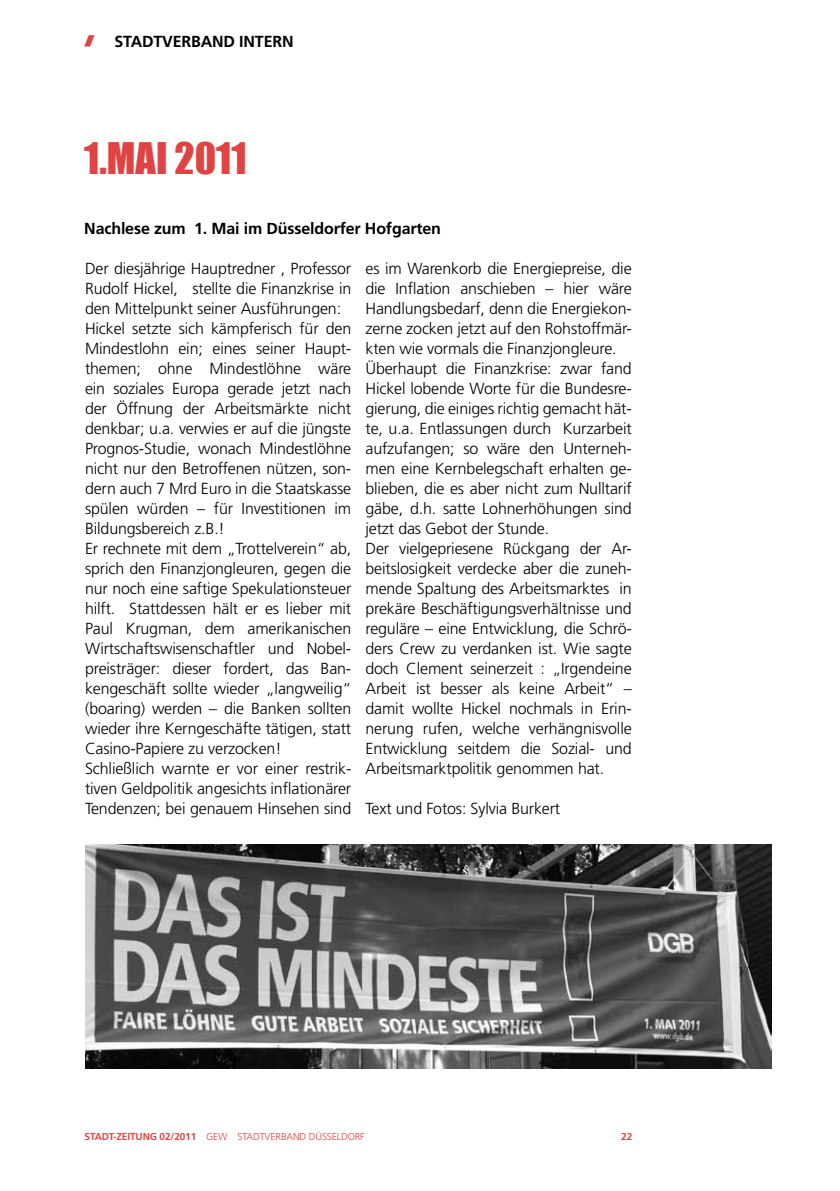
<style>
.page{position:relative;width:840px;height:1191px;background:#fff}
.page>*{position:absolute;margin:0;border:0;box-sizing:border-box;transform-origin:0 0}
.t1{font:40px "Impact";color:#df4443}
.t2{font:300 16px/20px "Frutiger LT Std";letter-spacing:-.01em;color:#000}
.t3{font:700 16px "Frutiger LT Std";letter-spacing:-.01em;color:#000}
.t4{font:300 10px "Frutiger LT Std";letter-spacing:-.01em;color:#df4443}
.t5{font:700 10px "Frutiger LT Std";color:#df4443}
.s1{font-weight:700}
</style>
<div class="page">
<img style="left:85px;top:844px;width:685px;height:224px">
<svg style="left:84px;top:35px;width:10px;height:12px"></svg>
<p class="t3" style="left:114px;top:32px;width:59px">Stadtverb</p>
<p class="t3" style="left:201px;top:32px;width:94px">and intern</p>
<h1 class="t1" style="left:84px;top:128px;width:164px">1.mai 2011</h1>
<p class="t3" style="left:84px;top:219px;width:358px">Nachlese zum 1. Mai im Düsseldorfer Hofgarten</p>
<p class="t2" style="left:85px;top:259px;width:267px">Der diesjährige Hauptredner , Professor Rudolf Hickel, stellte die Finanzkrise in den Mittelpunkt seiner Ausführungen:<br>Hickel setzte sich kämpferisch für den Mindestlohn ein; eines seiner Haupt&shy;themen; ohne Mindestlöhne wäre ein soziales Europa gerade jetzt nach der Öffnung der Arbeitsmärkte nicht denkbar; u.a. verwies er auf die jüngste Prognos-Studie, wonach Mindestlöhne nicht nur den Betroffenen nützen, son&shy;dern auch 7 Mrd Euro in die Staatskasse spülen würden – für Investitionen im Bildungsbereich z.B. !<br>Er rechnete mit dem „Trottelverein“ ab, sprich den Finanzjongleuren, gegen die nur noch eine saftige Spekulationsteuer hilft. Stattdessen hält er es lieber mit Paul Krugman, dem amerikanischen Wirtschaftswisenschaftler und Nobel&shy;preisträger: dieser fordert, das Ban&shy;kengeschäft sollte wieder „langweilig“ (boaring) werden – die Banken sollten wieder ihre Kerngeschäfte tätigen, statt Casino-Papiere zu verzocken!<br>Schließlich warnte er vor einer restrik&shy;tiven Geldpolitik angesichts inflationärer Tendenzen; bei genauem Hinsehen sind</p>
<p class="t2" style="left:365px;top:259px;width:267px">es im Warenkorb die Energiepreise, die die Inflation anschieben – hier wäre Handlungsbedarf, denn die Energiekon&shy;zerne zocken jetzt auf den Rohstoffmär&shy;kten wie vormals die Finanzjongleure.<br>Ü berhaupt die Finanzkrise: zwar fand Hickel lobende Worte für die Bundesre&shy;gierung, die einiges richtig gemacht hät&shy;te, u.a. Entlassungen durch Kurzarbeit aufzufangen; so wäre den Unterneh&shy;men eine Kernbelegschaft erhalten ge&shy;blieben, die es aber nicht zum Nulltarif gäbe, d. h. satte Lohnerhöhungen sind jetzt das Gebot der Stunde.<br>Der vielgepriesene Rückgang der Ar&shy;beitslosigkeit verdecke aber die zuneh&shy;mende Spaltung des Arbeitsmarktes in prekäre Beschäftigungsverhältnisse und reguläre – eine Entwicklung, die Schrö&shy;ders Crew zu verdanken ist. Wie sagte doch Clement seinerzeit : „Irgendeine Arbeit ist besser als keine Arbeit“ – damit wollte Hickel nochmals in Erin&shy;nerung rufen, welche verhängnisvolle Entwicklung seitdem die Sozial- und Arbeitsmarktpolitik genommen hat.</p>
<p class="t2" style="left:365px;top:799px;width:196px">Text und Fotos: Sylvia Burkert</p>
<p class="t4" style="left:84px;top:1131px;width:281px"><span class="s1">Stadt-Zeitung 02/2011</span> GEW Stadtverband Düsse ldorf</p>
<p class="t5" style="left:621px;top:1131px;width:13px">22</p>
</div>
